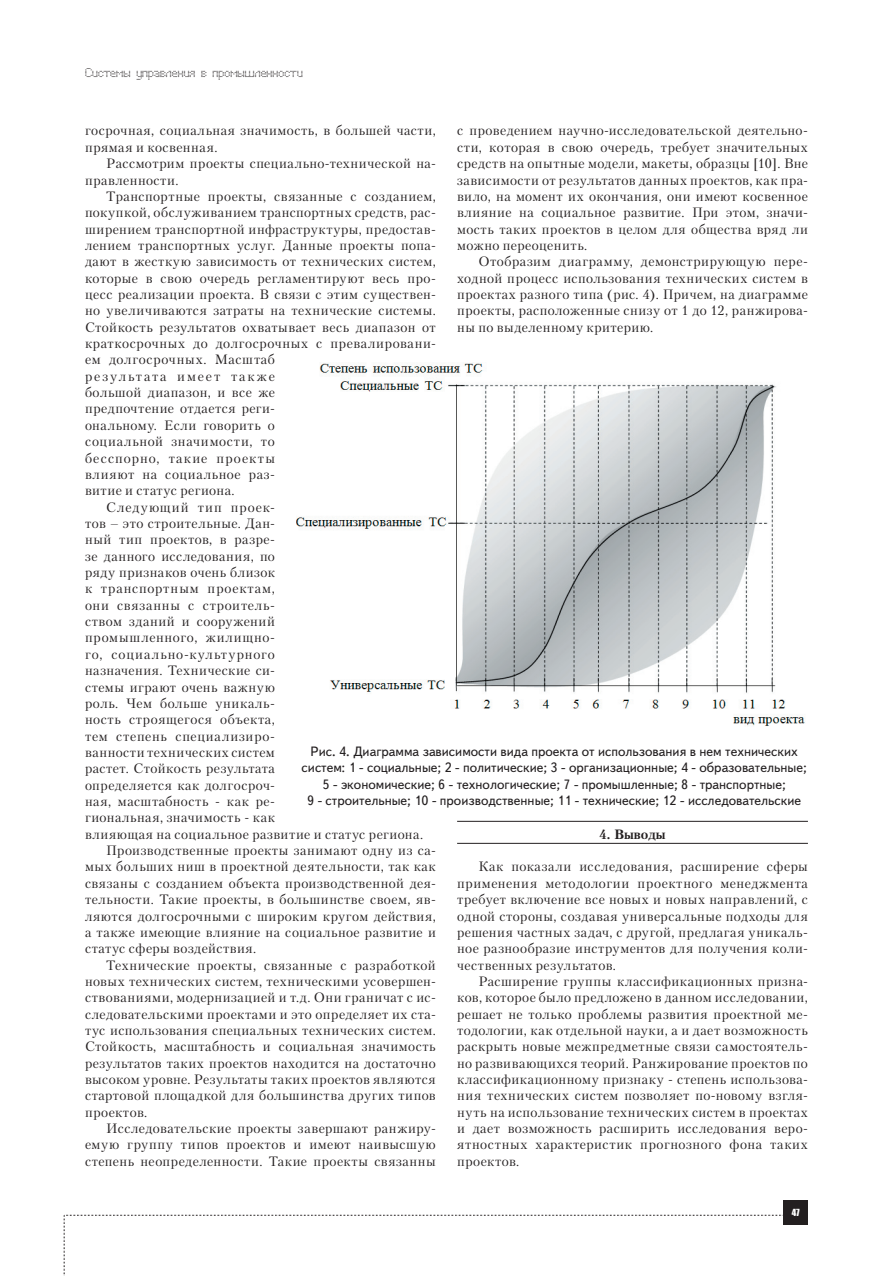
<style>
.page{position:relative;width:893px;height:1276px;background:#fff}
.page>*{position:absolute;margin:0;border:0;box-sizing:border-box;transform-origin:0 0}
.t1{font:13.5px/16.4px "Petersburg C";letter-spacing:.04em;color:#231f20;text-align:justify}
.t2{font:13.5px/16.2px "Text Book C";color:#231f20;text-align:center}
.t3{font:13.5px "Petersburg C";letter-spacing:.075em;color:#231f20}
.t4{font:13.5px "Petersburg C";letter-spacing:.085em;color:#231f20}
.t5{font:13.5px "Petersburg C";letter-spacing:.07em;color:#231f20}
.t6{font:13.5px "Petersburg C";letter-spacing:.06em;color:#231f20}
.t7{font:13.5px "Petersburg C";letter-spacing:.14em;color:#231f20}
.t8{font:13.5px "Petersburg C";letter-spacing:.08em;color:#231f20}
.t9{font:700 13.5px "Petersburg C";color:#231f20}
.t10{font:12px "Perfo";letter-spacing:.015em;color:#231f20}
.t11{font:9px "Impact";color:#fff}
</style>
<div class="page">
<svg style="left:64px;top:1215px;width:720px;height:61px"></svg>
<div style="left:784px;top:1200px;width:24px;height:25px;background:#231f20"></div>
<hr style="left:457px;top:821px;width:351px;height:1px;background:#231f20">
<hr style="left:457px;top:843px;width:351px;height:1px;background:#231f20">
<img style="left:296px;top:363px;width:509px;height:363px">
<p class="t10" style="left:85px;top:66px;width:219px">Системы управления в промышленности</p>
<p class="t1" style="left:85px;top:122px;width:352px">госрочная, социальная значимость, в большей части, прямая и косвенная.</p>
<p class="t1" style="left:85px;top:155px;width:352px;text-indent:21px">Рассмотрим проекты специально-технической на&shy;правленности.</p>
<p class="t1" style="left:106px;top:188px;width:331px">Транспортные проекты, связанные с созданием,</p>
<p class="t1" style="left:85px;top:204px;width:352px">покупкой, обслуживанием транспортных средств, рас-</p>
<p class="t1" style="left:85px;top:220px;width:352px">ширением транспортной инфраструктуры, предостав-</p>
<p class="t1" style="left:85px;top:237px;width:352px">лением транспортных услуг. Данные проекты попа-</p>
<p class="t1" style="left:85px;top:253px;width:352px">дают в жесткую зависимость от технических систем,</p>
<p class="t1" style="left:85px;top:270px;width:352px">которые в свою очередь регламентируют весь про-</p>
<p class="t1" style="left:85px;top:286px;width:352px">цесс реализации проекта. В связи с этим существен-</p>
<p class="t1" style="left:85px;top:302px;width:352px">но увеличиваются затраты на технические системы.</p>
<p class="t1" style="left:85px;top:319px;width:352px">Стойкость результатов охватывает весь диапазон от</p>
<p class="t1" style="left:85px;top:335px;width:352px">краткосрочных до долгосрочных с превалировани-</p>
<p class="t1" style="left:85px;top:351px;width:191px">ем долгосрочных. Масштаб</p>
<p class="t7" style="left:85px;top:368px;width:191px">результата имеет также</p>
<p class="t1" style="left:85px;top:384px;width:191px">большой диапазон, и все же</p>
<p class="t1" style="left:85px;top:400px;width:191px">предпочтение отдается реги-</p>
<p class="t1" style="left:85px;top:417px;width:191px">ональному. Если говорить о</p>
<p class="t1" style="left:85px;top:433px;width:191px">социальной значимости, то</p>
<p class="t4" style="left:85px;top:450px;width:191px">бесспорно, такие проекты</p>
<p class="t1" style="left:85px;top:466px;width:191px">влияют на социальное раз-</p>
<p class="t1" style="left:85px;top:482px;width:151px">витие и статус региона.</p>
<p class="t8" style="left:106px;top:499px;width:170px">Следующий тип проек-</p>
<p class="t1" style="left:85px;top:515px;width:191px">тов – это строительные. Дан-</p>
<p class="t1" style="left:85px;top:531px;width:191px">ный тип проектов, в разре-</p>
<p class="t1" style="left:85px;top:547px;width:191px">зе данного исследования, по</p>
<p class="t1" style="left:85px;top:564px;width:191px">ряду признаков очень близок</p>
<p class="t5" style="left:85px;top:580px;width:191px">к транспортным проектам,</p>
<p class="t1" style="left:85px;top:597px;width:191px">они связанны с строитель-</p>
<p class="t1" style="left:85px;top:613px;width:191px">ством зданий и сооружений</p>
<p class="t6" style="left:85px;top:629px;width:191px">промышленного, жилищно-</p>
<p class="t3" style="left:85px;top:646px;width:191px">го, социально-культурного</p>
<p class="t1" style="left:85px;top:662px;width:191px">назначения. Технические си-</p>
<p class="t1" style="left:85px;top:678px;width:191px">стемы играют очень важную</p>
<p class="t1" style="left:85px;top:695px;width:191px">роль. Чем больше уникаль-</p>
<p class="t1" style="left:85px;top:711px;width:191px">ность строящегося объекта,</p>
<p class="t1" style="left:85px;top:727px;width:191px">тем степень специализиро-</p>
<p class="t1" style="left:85px;top:744px;width:191px">ванности технических систем</p>
<p class="t1" style="left:85px;top:760px;width:191px">растет. Стойкость результата</p>
<p class="t1" style="left:85px;top:776px;width:191px">определяется как долгосроч-</p>
<p class="t1" style="left:85px;top:793px;width:191px">ная, масштабность - как ре-</p>
<p class="t1" style="left:85px;top:809px;width:191px">гиональная, значимость - как</p>
<p class="t1" style="left:85px;top:825px;width:340px">влияющая на социальное развитие и статус региона.</p>
<p class="t1" style="left:106px;top:842px;width:331px">Производственные проекты занимают одну из са-</p>
<p class="t1" style="left:85px;top:858px;width:352px">мых больших ниш в проектной деятельности, так как</p>
<p class="t1" style="left:85px;top:874px;width:352px">связаны с созданием объекта производственной дея-</p>
<p class="t1" style="left:85px;top:891px;width:352px">тельности. Такие проекты, в большинстве своем, яв-</p>
<p class="t1" style="left:85px;top:907px;width:352px">ляются долгосрочными с широким кругом действия,</p>
<p class="t1" style="left:85px;top:924px;width:352px">а также имеющие влияние на социальное развитие и</p>
<p class="t1" style="left:85px;top:940px;width:173px">статус сферы воздействия.</p>
<p class="t1" style="left:106px;top:956px;width:331px">Технические проекты, связанные с разработкой</p>
<p class="t1" style="left:85px;top:973px;width:352px">новых технических систем, техническими усовершен-</p>
<p class="t1" style="left:85px;top:989px;width:352px">ствованиями, модернизацией и т.д. Они граничат с ис-</p>
<p class="t1" style="left:85px;top:1005px;width:352px">следовательскими проектами и это определяет их ста-</p>
<p class="t1" style="left:85px;top:1022px;width:352px">тус использования специальных технических систем.</p>
<p class="t1" style="left:85px;top:1038px;width:352px">Стойкость, масштабность и социальная значимость</p>
<p class="t1" style="left:85px;top:1054px;width:352px">результатов таких проектов находится на достаточно</p>
<p class="t1" style="left:85px;top:1071px;width:352px">высоком уровне. Результаты таких проектов являются</p>
<p class="t1" style="left:85px;top:1087px;width:352px">стартовой площадкой для большинства других типов</p>
<p class="t1" style="left:85px;top:1103px;width:64px">проектов.</p>
<p class="t1" style="left:106px;top:1120px;width:331px">Исследовательские проекты завершают ранжиру-</p>
<p class="t1" style="left:85px;top:1136px;width:352px">емую группу типов проектов и имеют наивысшую</p>
<p class="t1" style="left:85px;top:1152px;width:352px">степень неопределенности. Такие проекты связанны</p>
<p class="t1" style="left:457px;top:122px;width:352px">с проведением научно-исследовательской деятельно&shy;сти, которая в свою очередь, требует значительных средств на опытные модели, макеты, образцы [10]. Вне зависимости от результатов данных проектов, как пра&shy;вило, на момент их окончания, они имеют косвенное влияние на социальное развитие. При этом, значи&shy;мость таких проектов в целом для общества вряд ли можно переоценить.</p>
<p class="t1" style="left:457px;top:253px;width:352px;text-indent:21px">Отобразим диаграмму, демонстрирующую пере&shy;ходной процесс использования технических систем в проектах разного типа (рис. 4). Причем, на диаграмме проекты, расположенные снизу от 1 до 12, ранжирова&shy;ны по выделенному критерию.</p>
<p class="t2" style="left:302px;top:743px;width:507px">Рис. 4. Диаграмма зависимости вида проекта от использования в нем технических систем: 1 - социальные; 2 - политические; 3 - организационные; 4 - образовательные; 5 - экономические; 6 - технологические; 7 - промышленные; 8 - транспортные;<br>9 - строительные; 10 - производственные; 11 - технические; 12 - исследовательские</p>
<p class="t9" style="left:599px;top:825px;width:68px">4. Выводы</p>
<p class="t1" style="left:457px;top:858px;width:352px;text-indent:21px">Как показали исследования, расширение сферы применения методологии проектного менеджмента требует включение все новых и новых направлений, с одной стороны, создавая универсальные подходы для решения частных задач, с другой, предлагая уникаль&shy;ное разнообразие инструментов для получения коли&shy;чественных результатов.</p>
<p class="t1" style="left:457px;top:973px;width:352px;text-indent:21px">Расширение группы классификационных призна&shy;ков, которое было предложено в данном исследовании, решает не только проблемы развития проектной ме&shy;тодологии, как отдельной науки, а и дает возможность раскрыть новые межпредметные связи самостоятель&shy;но развивающихся теорий. Ранжирование проектов по классификационному признаку - степень использова&shy;ния технических систем позволяет по-новому взгля&shy;нуть на использование технических систем в проектах и дает возможность расширить исследования веро&shy;ятностных характеристик прогнозного фона таких проектов.</p>
<p class="t11" style="left:792px;top:1205px;width:9px">47</p>
</div>
